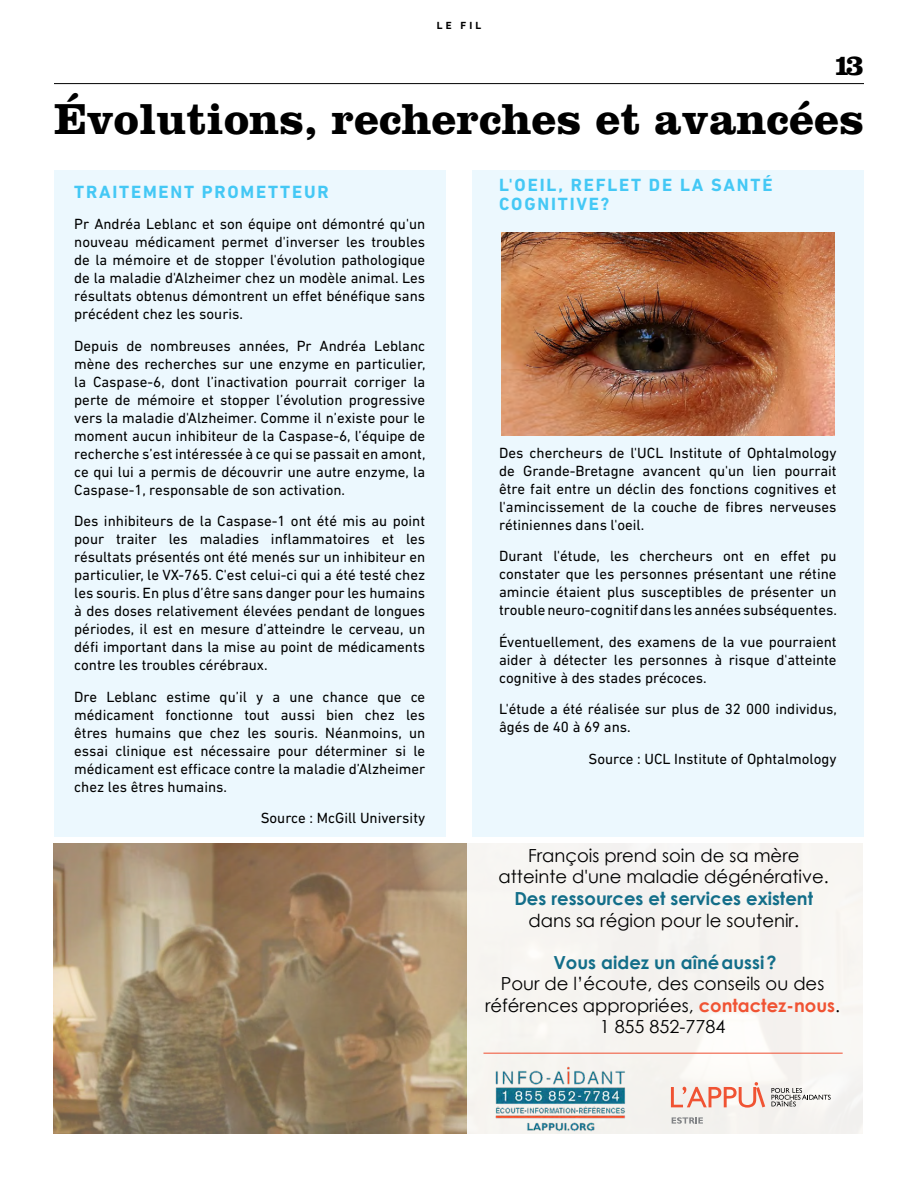
<style>
.page{position:relative;width:918px;height:1188px;background:#fff}
.page>*{position:absolute;margin:0;border:0;box-sizing:border-box;transform-origin:0 0}
.t1{font:700 45px "Clarendon LT Std";color:#000}
.t2{font:700 30px "Clarendon LT Std";color:#000}
.t3{font:18px/21.6px "Century Gothic";color:#000;text-align:center}
.t4{font:700 18px "Century Gothic";color:#136e89}
.t5{font:700 18px/19.5px "DIN Next LT Pro";letter-spacing:.1em;color:#44c8f5}
.t6{font:15px/18px "DIN Next LT Pro";color:#000;text-align:justify}
.t7{font:700 10.5px "DIN Next LT Pro";color:#000}
.s1{font-weight:700;color:#f05333}
</style>
<div class="page">
<hr style="left:54px;top:83px;width:810px;height:1px;background:#000">
<img style="left:54px;top:844px;width:413px;height:290px">
<svg style="left:412px;top:844px;width:55px;height:92px;background:#b59d7e"></svg>
<div style="left:467px;top:844px;width:396px;height:290px;background:#f6f4f1"></div>
<img style="left:495px;top:1066px;width:131px;height:66px">
<svg style="left:672px;top:1117px;width:31px;height:7px"></svg>
<svg style="left:671px;top:1082px;width:94px;height:26px"></svg>
<svg style="left:771px;top:1088px;width:60px;height:18px"></svg>
<hr style="left:483px;top:1053px;width:360px;height:1px;background:#f04e30">
<div style="left:54px;top:171px;width:392px;height:666px;background:#ecf8fe"></div>
<div style="left:472px;top:170px;width:392px;height:667px;background:#ecf8fe"></div>
<img style="left:501px;top:233px;width:334px;height:203px">
<p class="t7" style="left:437px;top:19px;width:46px">LE FIL</p>
<h2 class="t2" style="left:833px;top:46px;width:33px">13</h2>
<h1 class="t1" style="left:54px;top:92px;width:812px">Évolutions, recherches et avancées</h1>
<p class="t5" style="left:74px;top:182px;width:256px">TRAITEMENT PROMETTEUR</p>
<p class="t6" style="left:74px;top:215px;width:353px">Pr Andréa Leblanc et son équipe ont démontré qu'un nouveau médicament permet d'inverser les troubles de la mémoire et de stopper l'évolution pathologique de la maladie d'Alzheimer chez un modèle animal. Les résultats obtenus démontrent un effet bénéfique sans précédent chez les souris.</p>
<p class="t6" style="left:74px;top:336px;width:353px">Depuis de nombreuses années, Pr Andréa Leblanc mène des recherches sur une enzyme en particulier, la Caspase-6, dont l’inactivation pourrait corriger la perte de mémoire et stopper l’évolution progressive vers la maladie d'Alzheimer. Comme il n’existe pour le moment aucun inhibiteur de la Caspase-6, l’équipe de recherche s’est intéressée à ce qui se passait en amont, ce qui lui a permis de découvrir une autre enzyme, la Caspase-1, responsable de son activation.</p>
<p class="t6" style="left:74px;top:512px;width:353px">Des inhibiteurs de la Caspase-1 ont été mis au point pour traiter les maladies inflammatoires et les résultats présentés ont été menés sur un inhibiteur en particulier, le VX-765. C'est celui-ci qui a été testé chez les souris. En plus d’être sans danger pour les humains à des doses relativement élevées pendant de longues périodes, il est en mesure d’atteindre le cerveau, un défi important dans la mise au point de médicaments contre les troubles cérébraux.</p>
<p class="t6" style="left:74px;top:687px;width:353px">Dre Leblanc estime qu’il y a une chance que ce médicament fonctionne tout aussi bien chez les êtres humains que chez les souris. Néanmoins, un essai clinique est nécessaire pour déterminer si le médicament est efficace contre la maladie d’Alzheimer chez les êtres humains.</p>
<p class="t6" style="left:261px;top:809px;width:166px">Source : McGill University</p>
<p class="t5" style="left:499px;top:175px;width:275px">L'OEIL, REFLET DE LA SANTÉ<br>COGNITIVE?</p>
<p class="t6" style="left:499px;top:443px;width:339px">Des chercheurs de l'UCL Institute of Ophtalmology de Grande-Bretagne avancent qu'un lien pourrait être fait entre un déclin des fonctions cognitives et l'amincissement de la couche de fibres nerveuses rétiniennes dans l'oeil.</p>
<p class="t6" style="left:499px;top:547px;width:339px">Durant l'étude, les chercheurs ont en effet pu constater que les personnes présentant une rétine amincie étaient plus susceptibles de présenter un trouble neuro-cognitif dans les années subséquentes.</p>
<p class="t6" style="left:499px;top:632px;width:339px">Éventuellement, des examens de la vue pourraient aider à détecter les personnes à risque d'atteinte cognitive à des stades précoces.</p>
<p class="t6" style="left:499px;top:700px;width:339px">L'étude a été réalisée sur plus de 32 000 individus, âgés de 40 à 69 ans.</p>
<p class="t6" style="left:588px;top:749px;width:250px">Source : UCL Institute of Ophtalmology</p>
<p class="t3" style="left:499px;top:844px;width:332px">François prend soin de sa mère atteinte d'une maladie dégénérative.</p>
<p class="t4" style="left:514px;top:885px;width:300px">Des ressources et services existent</p>
<p class="t3" style="left:528px;top:909px;width:272px">dans sa région pour le soutenir.</p>
<p class="t4" style="left:553px;top:948px;width:225px">Vous aidez un aîné aussi ?</p>
<p class="t3" style="left:485px;top:973px;width:356px">Pour de l’écoute, des conseils ou des références appropriées, <span class="s1">contactez-nous</span>.<br>1 855 852-7784</p>
</div>
